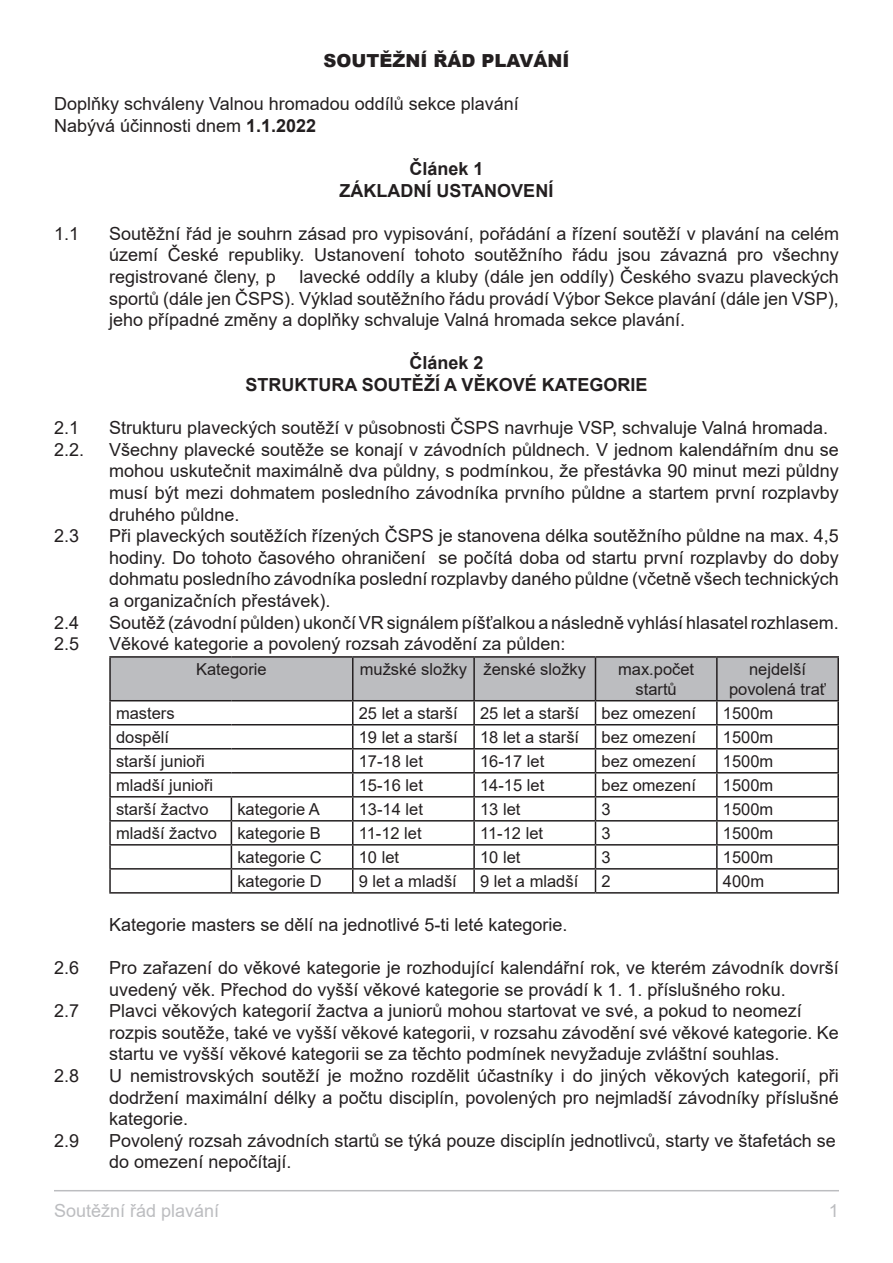
<style>
.page{position:relative;width:893px;height:1263px;background:#fff}
.page>*{position:absolute;margin:0;border:0;box-sizing:border-box;transform-origin:0 0}
.t1{font:18px/21.6px "Arial";color:#231f20;text-align:justify}
.t2{font:700 18px/21.6px "Arial";color:#231f20;text-align:center}
.t3{font:18px "Arial";color:#bcbdc0}
.t4{font:900 18px "Arial";color:#231f20}
.t5{font:16.5px/19.8px "Arial";color:#231f20;text-align:center}
.s1{font-weight:700}
</style>
<div class="page">
<hr style="left:54px;top:1190px;width:785px;height:1px;background:#bcbdc0">
<hr style="left:109px;top:656px;width:122px;height:2px;background:#231f20">
<hr style="left:109px;top:658px;width:2px;height:42px;background:#231f20">
<hr style="left:231px;top:656px;width:122px;height:2px;background:#231f20">
<hr style="left:353px;top:656px;width:121px;height:2px;background:#231f20">
<hr style="left:474px;top:656px;width:121px;height:2px;background:#231f20">
<hr style="left:595px;top:656px;width:122px;height:2px;background:#231f20">
<hr style="left:717px;top:656px;width:122px;height:2px;background:#231f20">
<hr style="left:837px;top:658px;width:2px;height:42px;background:#231f20">
<hr style="left:109px;top:700px;width:122px;height:1px;background:#231f20">
<hr style="left:109px;top:701px;width:2px;height:23px;background:#231f20">
<hr style="left:717px;top:700px;width:122px;height:1px;background:#231f20">
<hr style="left:837px;top:701px;width:2px;height:23px;background:#231f20">
<hr style="left:109px;top:724px;width:122px;height:1px;background:#231f20">
<hr style="left:109px;top:725px;width:2px;height:23px;background:#231f20">
<hr style="left:717px;top:724px;width:122px;height:1px;background:#231f20">
<hr style="left:837px;top:725px;width:2px;height:23px;background:#231f20">
<hr style="left:109px;top:748px;width:122px;height:1px;background:#231f20">
<hr style="left:109px;top:749px;width:2px;height:23px;background:#231f20">
<hr style="left:717px;top:748px;width:122px;height:1px;background:#231f20">
<hr style="left:837px;top:749px;width:2px;height:23px;background:#231f20">
<hr style="left:109px;top:772px;width:122px;height:1px;background:#231f20">
<hr style="left:109px;top:773px;width:2px;height:23px;background:#231f20">
<hr style="left:717px;top:772px;width:122px;height:1px;background:#231f20">
<hr style="left:837px;top:773px;width:2px;height:23px;background:#231f20">
<hr style="left:109px;top:796px;width:122px;height:1px;background:#231f20">
<hr style="left:109px;top:797px;width:2px;height:23px;background:#231f20">
<hr style="left:717px;top:796px;width:122px;height:1px;background:#231f20">
<hr style="left:837px;top:797px;width:2px;height:23px;background:#231f20">
<hr style="left:109px;top:820px;width:122px;height:1px;background:#231f20">
<hr style="left:109px;top:821px;width:2px;height:23px;background:#231f20">
<hr style="left:717px;top:820px;width:122px;height:1px;background:#231f20">
<hr style="left:837px;top:821px;width:2px;height:23px;background:#231f20">
<hr style="left:109px;top:844px;width:122px;height:1px;background:#231f20">
<hr style="left:109px;top:845px;width:2px;height:23px;background:#231f20">
<hr style="left:717px;top:844px;width:122px;height:1px;background:#231f20">
<hr style="left:837px;top:845px;width:2px;height:23px;background:#231f20">
<hr style="left:109px;top:868px;width:122px;height:1px;background:#231f20">
<hr style="left:109px;top:869px;width:2px;height:23px;background:#231f20">
<svg style="left:110px;top:657px;width:728px;height:235px"></svg>
<hr style="left:717px;top:868px;width:122px;height:1px;background:#231f20">
<hr style="left:716px;top:869px;width:2px;height:23px;background:#231f20">
<hr style="left:837px;top:869px;width:2px;height:23px;background:#231f20">
<hr style="left:109px;top:892px;width:122px;height:1px;background:#231f20">
<hr style="left:231px;top:892px;width:122px;height:1px;background:#231f20">
<hr style="left:353px;top:892px;width:121px;height:1px;background:#231f20">
<hr style="left:474px;top:892px;width:121px;height:1px;background:#231f20">
<hr style="left:595px;top:892px;width:122px;height:1px;background:#231f20">
<hr style="left:717px;top:892px;width:122px;height:1px;background:#231f20">
<p class="t4" style="left:323px;top:47px;width:248px">SOUTĚŽNÍ ŘÁD PLAVÁNÍ</p>
<p class="t1" style="left:54px;top:93px;width:466px">Doplňky schváleny Valnou hromadou oddílů sekce plavání<br>Nabývá účinnosti dnem <span class="s1">1.1.2022</span></p>
<p class="t2" style="left:340px;top:158px;width:215px">Článek 1<br>ZÁKLADNÍ USTANOVENÍ</p>
<p class="t1" style="left:54px;top:222px;width:27px">1.1</p>
<p class="t1" style="left:109px;top:222px;width:731px">Soutěžní řád je souhrn zásad pro vypisování, pořádání a řízení soutěží v plavání na celém území České republiky. Ustanovení tohoto soutěžního řádu jsou závazná pro všechny registrované členy, p</p>
<p class="t1" style="left:109px;top:266px;width:731px;text-indent:190px">lavecké oddíly a kluby (dále jen oddíly) Českého svazu plaveckých sportů (dále jen ČSPS). Výklad soutěžního řádu provádí Výbor Sekce plavání (dále jen VSP), jeho případné změny a doplňky schvaluje Valná hromada sekce plavání.</p>
<p class="t2" style="left:409px;top:352px;width:76px">Článek 2</p>
<p class="t2" style="left:246px;top:374px;width:403px">STRUKTURA SOUTĚŽÍ A VĚKOVÉ KATEGORIE</p>
<p class="t1" style="left:54px;top:417px;width:27px">2.1</p>
<p class="t1" style="left:109px;top:417px;width:720px">Strukturu plaveckých soutěží v působnosti ČSPS navrhuje VSP, schvaluje Valná hromada.</p>
<p class="t1" style="left:54px;top:438px;width:32px">2.2.</p>
<p class="t1" style="left:109px;top:438px;width:731px">Všechny plavecké soutěže se konají v závodních půldnech. V jednom kalendářním dnu se mohou uskutečnit maximálně dva půldny, s podmínkou, že přestávka 90 minut mezi půldny musí být mezi dohmatem posledního závodníka prvního půldne a startem první rozplavby druhého půldne.</p>
<p class="t1" style="left:54px;top:525px;width:27px">2.3</p>
<p class="t1" style="left:109px;top:525px;width:731px">Při plaveckých soutěžích řízených ČSPS je stanovena délka soutěžního půldne na max. 4,5 hodiny. Do tohoto časového ohraničení se počítá doba od startu první rozplavby do doby dohmatu posledního závodníka poslední rozplavby daného půldne (včetně všech technických a organizačních přestávek).</p>
<p class="t1" style="left:54px;top:611px;width:27px">2.4</p>
<p class="t1" style="left:109px;top:611px;width:731px">Soutěž (závodní půlden) ukončí VR signálem píšťalkou a následně vyhlásí hlasatel rozhlasem.</p>
<p class="t1" style="left:54px;top:633px;width:27px">2.5</p>
<p class="t1" style="left:109px;top:633px;width:458px">Věkové kategorie a povolený rozsah závodění za půlden:</p>
<p class="t5" style="left:196px;top:659px;width:72px">Kategorie</p>
<p class="t5" style="left:360px;top:659px;width:109px">mužské složky</p>
<p class="t5" style="left:483px;top:659px;width:104px">ženské složky</p>
<p class="t5" style="left:618px;top:659px;width:78px">max.počet startů</p>
<p class="t5" style="left:749px;top:659px;width:58px">nejdelší</p>
<p class="t5" style="left:729px;top:679px;width:98px">povolená trať</p>
<p class="t5" style="left:116px;top:703px;width:60px">masters</p>
<p class="t5" style="left:359px;top:703px;width:101px">25 let a starší</p>
<p class="t5" style="left:480px;top:703px;width:101px">25 let a starší</p>
<p class="t5" style="left:601px;top:703px;width:96px">bez omezení</p>
<p class="t5" style="left:723px;top:703px;width:52px">1500m</p>
<p class="t5" style="left:116px;top:727px;width:55px">dospělí</p>
<p class="t5" style="left:359px;top:727px;width:101px">19 let a starší</p>
<p class="t5" style="left:480px;top:727px;width:101px">18 let a starší</p>
<p class="t5" style="left:601px;top:727px;width:96px">bez omezení</p>
<p class="t5" style="left:723px;top:727px;width:52px">1500m</p>
<p class="t5" style="left:116px;top:751px;width:90px">starší junioři</p>
<p class="t5" style="left:359px;top:751px;width:66px">17-18 let</p>
<p class="t5" style="left:480px;top:751px;width:66px">16-17 let</p>
<p class="t5" style="left:601px;top:751px;width:96px">bez omezení</p>
<p class="t5" style="left:723px;top:751px;width:52px">1500m</p>
<p class="t5" style="left:116px;top:775px;width:99px">mladší junioři</p>
<p class="t5" style="left:359px;top:775px;width:66px">15-16 let</p>
<p class="t5" style="left:480px;top:775px;width:66px">14-15 let</p>
<p class="t5" style="left:601px;top:775px;width:96px">bez omezení</p>
<p class="t5" style="left:723px;top:775px;width:52px">1500m</p>
<p class="t5" style="left:116px;top:799px;width:94px">starší žactvo</p>
<p class="t5" style="left:237px;top:799px;width:84px">kategorie A</p>
<p class="t5" style="left:359px;top:799px;width:66px">13-14 let</p>
<p class="t5" style="left:480px;top:799px;width:42px">13 let</p>
<p class="t5" style="left:601px;top:799px;width:11px">3</p>
<p class="t5" style="left:723px;top:799px;width:52px">1500m</p>
<p class="t5" style="left:116px;top:823px;width:102px">mladší žactvo</p>
<p class="t5" style="left:237px;top:823px;width:85px">kategorie B</p>
<p class="t5" style="left:359px;top:823px;width:64px">11-12 let</p>
<p class="t5" style="left:480px;top:823px;width:64px">11-12 let</p>
<p class="t5" style="left:601px;top:823px;width:11px">3</p>
<p class="t5" style="left:723px;top:823px;width:52px">1500m</p>
<p class="t5" style="left:237px;top:847px;width:86px">kategorie C</p>
<p class="t5" style="left:359px;top:847px;width:42px">10 let</p>
<p class="t5" style="left:480px;top:847px;width:42px">10 let</p>
<p class="t5" style="left:601px;top:847px;width:11px">3</p>
<p class="t5" style="left:723px;top:847px;width:52px">1500m</p>
<p class="t5" style="left:237px;top:871px;width:86px">kategorie D</p>
<p class="t5" style="left:359px;top:871px;width:100px">9 let a mladší</p>
<p class="t5" style="left:480px;top:871px;width:100px">9 let a mladší</p>
<p class="t5" style="left:601px;top:871px;width:11px">2</p>
<p class="t5" style="left:723px;top:871px;width:43px">400m</p>
<p class="t1" style="left:109px;top:913px;width:460px">Kategorie masters se dělí na jednotlivé 5-ti leté kategorie.</p>
<p class="t1" style="left:54px;top:957px;width:27px">2.6</p>
<p class="t1" style="left:109px;top:957px;width:731px">Pro zařazení do věkové kategorie je rozhodující kalendářní rok, ve kterém závodník dovrší uvedený věk. Přechod do vyšší věkové kategorie se provádí k 1. 1. příslušného roku.</p>
<p class="t1" style="left:54px;top:1000px;width:27px">2.7</p>
<p class="t1" style="left:109px;top:1000px;width:731px;text-align:left">Plavci věkových kategorií žactva a juniorů mohou startovat ve své, a pokud to neomezí rozpis soutěže, také ve vyšší věkové kategorii, v rozsahu závodění své věkové kategorie. Ke startu ve vyšší věkové kategorii se za těchto podmínek nevyžaduje zvláštní souhlas.</p>
<p class="t1" style="left:54px;top:1065px;width:27px">2.8</p>
<p class="t1" style="left:109px;top:1065px;width:731px">U nemistrovských soutěží je možno rozdělit účastníky i do jiných věkových kategorií, při dodržení maximální délky a počtu disciplín, povolených pro nejmladší závodníky příslušné kategorie.</p>
<p class="t1" style="left:54px;top:1129px;width:27px">2.9</p>
<p class="t1" style="left:109px;top:1129px;width:728px">Povolený rozsah závodních startů se týká pouze disciplín jednotlivců, starty ve štafetách se do omezení nepočítají.</p>
<p class="t3" style="left:54px;top:1198px;width:167px">Soutěžní řád plavání</p>
<p class="t3" style="left:829px;top:1198px;width:12px">1</p>
</div>
